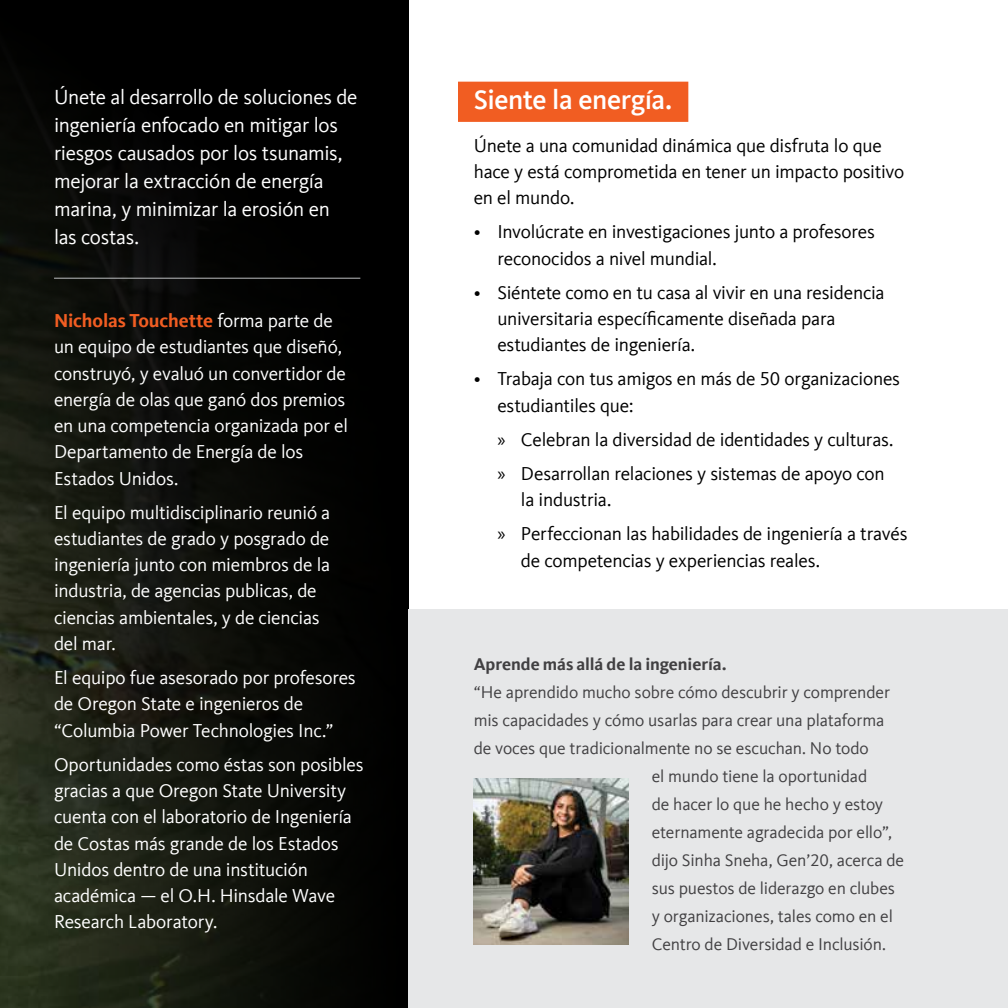
<style>
.page{position:relative;width:1008px;height:1008px;background:#fff}
.page>*{position:absolute;margin:0;border:0;box-sizing:border-box;transform-origin:0 0}
.t1{font:500 28px "Kievit Offc";letter-spacing:-.015em;color:#fff}
.t2{font:21px/28px "Kievit Offc";letter-spacing:-.015em;color:#fff}
.t3{font:19.25px/26.2px "Kievit Offc";letter-spacing:-.01em;color:#fff}
.t4{font:19.25px/26.2px "Kievit Offc";letter-spacing:-.015em;color:#000}
.t5{font:17.5px "Kievit Offc";letter-spacing:-.01em;color:#414042}
.t6{font:700 17.5px "Kievit Offc";letter-spacing:-.005em;color:#414042}
.s1{font-weight:700;color:#f15d22}
.s2{font-family:"Myriad Pro"}
</style>
<div class="page">
<svg style="left:0;top:0;width:409px;height:1008px;background:#0d0e09"></svg>
<div style="left:409px;top:610px;width:599px;height:398px;background:#e6e7e8"></div>
<img style="left:474px;top:779px;width:154px;height:166px">
<hr style="left:54px;top:278px;width:306px;height:1px;background:#bcbec0">
<div style="left:458px;top:82px;width:230px;height:40px;background:#f15d22"></div>
<p class="t2" style="left:54px;top:83px;width:305px">Únete al desarrollo de soluciones de ingeniería enfocado en mitigar los riesgos causados por los tsunamis, mejorar la extracción de energía marina, y minimizar la erosión en las costas.</p>
<p class="t3" style="left:54px;top:308px;width:296px"><span class="s1">Nicholas Touchette</span> forma parte de un equipo de estudiantes que diseñó, construyó, y evaluó un convertidor de energía de olas que ganó dos premios en una competencia organizada por el<br>Departamento de Energía de los<br>Estados Unidos.</p>
<p class="t3" style="left:54px;top:499px;width:278px">El equipo multidisciplinario reunió a estudiantes de grado y posgrado de ingeniería junto con miembros de la industria, de agencias publicas, de ciencias ambientales, y de ciencias del mar.</p>
<p class="t3" style="left:54px;top:665px;width:303px">El equipo fue asesorado por profesores de Oregon State e ingenieros de “Columbia Power Technologies Inc.”</p>
<p class="t3" style="left:54px;top:752px;width:311px">Oportunidades como éstas son posibles gracias a que Oregon State University cuenta con el laboratorio de Ingeniería de Costas más grande de los Estados Unidos dentro de una institución académica — el O.H. Hinsdale Wave Research Laboratory.</p>
<h1 class="t1" style="left:474px;top:84px;width:200px">Siente la energía.</h1>
<p class="t4" style="left:474px;top:132px;width:432px">Únete a una comunidad dinámica que disfruta lo que hace y está comprometida en tener un impacto positivo en el mundo.</p>
<p class="t4" style="left:497px;top:219px;width:379px;text-indent:-24px">• Involúcrate en investigaciones junto a profesores reconocidos a nivel mundial.</p>
<p class="t4" style="left:497px;top:279px;width:389px;text-indent:-24px">• Siéntete como en tu casa al vivir en una residencia universitaria específicamente diseñada para estudiantes de ingeniería.</p>
<p class="t4" style="left:497px;top:366px;width:404px;text-indent:-24px">• Trabaja con tus amigos en más de 50 organizaciones estudiantiles que:</p>
<p class="t4" style="left:497px;top:423px;width:398px;line-height:34.1px"><span class="s2">»</span> Celebran la diversidad de identidades y culturas. <span class="s2">»</span> Desarrollan relaciones y sistemas de apoyo con</p>
<p class="t4" style="left:497px;top:483px;width:412px;line-height:34.1px;text-indent:24px">la industria.<br><span class="s2">»</span> Perfeccionan las habilidades de ingeniería a través</p>
<p class="t4" style="left:521px;top:547px;width:301px">de competencias y experiencias reales.</p>
<p class="t6" style="left:474px;top:654px;width:254px">Aprende más allá de la ingeniería.</p>
<p class="t5" style="left:474px;top:683px;width:418px">“He aprendido mucho sobre cómo descubrir y comprender</p>
<p class="t5" style="left:474px;top:711px;width:412px">mis capacidades y cómo usarlas para crear una plataforma</p>
<p class="t5" style="left:474px;top:739px;width:397px">de voces que tradicionalmente no se escuchan. No todo</p>
<p class="t5" style="left:652px;top:767px;width:217px">el mundo tiene la oportunidad</p>
<p class="t5" style="left:652px;top:795px;width:233px">de hacer lo que he hecho y estoy</p>
<p class="t5" style="left:652px;top:823px;width:242px">eternamente agradecida por ello”,</p>
<p class="t5" style="left:652px;top:851px;width:254px">dijo Sinha Sneha, Gen’20, acerca de</p>
<p class="t5" style="left:652px;top:879px;width:245px">sus puestos de liderazgo en clubes</p>
<p class="t5" style="left:652px;top:907px;width:243px">y organizaciones, tales como en el</p>
<p class="t5" style="left:652px;top:935px;width:236px">Centro de Diversidad e Inclusión.</p>
</div>
